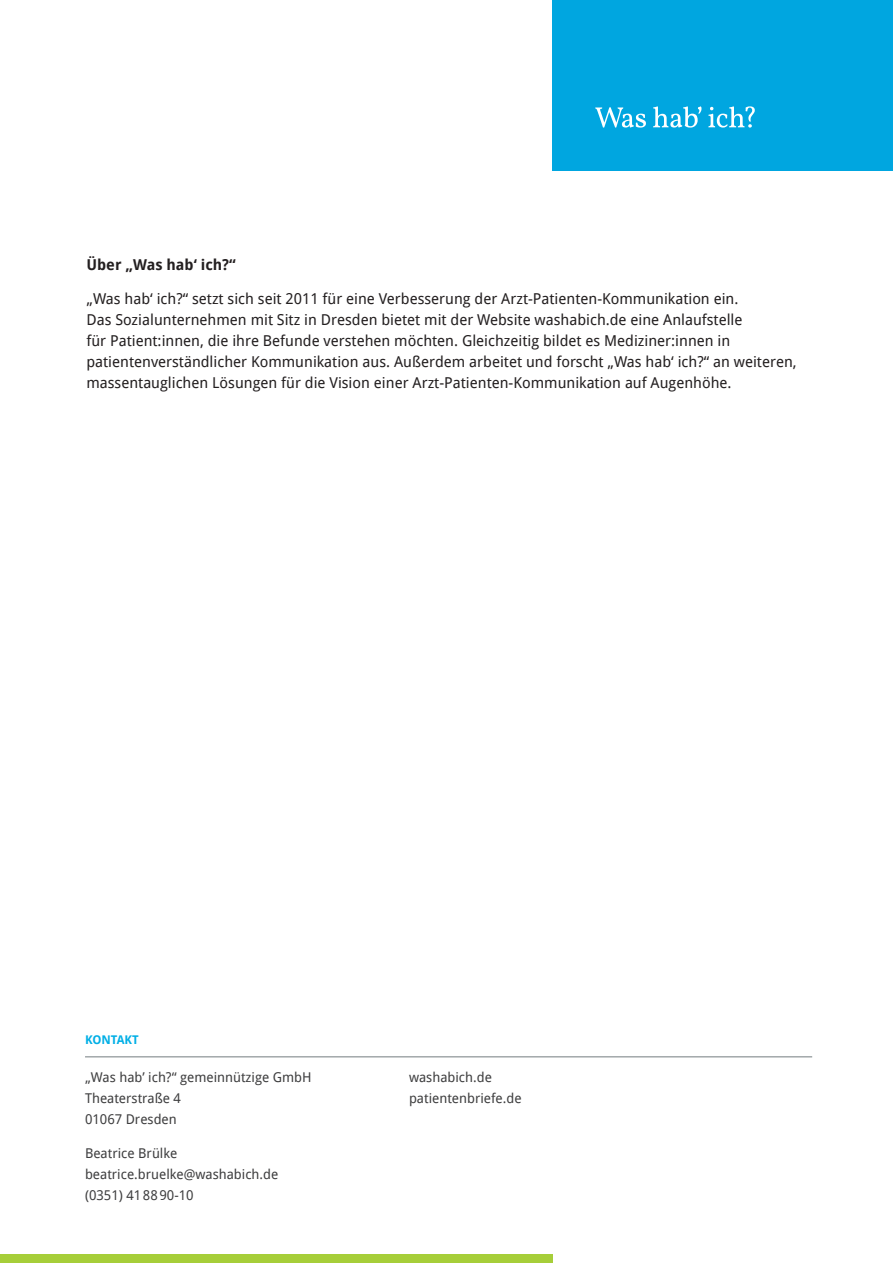
<style>
.page{position:relative;width:893px;height:1263px;background:#fff}
.page>*{position:absolute;margin:0;border:0;box-sizing:border-box;transform-origin:0 0}
.text{font:15px/21px "Droid Sans";color:#231f20}
.text-2{font:700 15px "Droid Sans";color:#231f20}
.Absatzformat_2{font:13.5px "Droid Sans";color:#3e3e3f}
.text-3{font:13.5px/21px "Droid Sans";color:#3e3e3f}
.Infoblock_Titel{font:700 12px "Droid Sans";color:#00afe6}
</style>
<div class="page">
<div style="left:553px;top:0;width:340px;height:170px;background:#00a6e0"></div>
<svg style="left:595px;top:106px;width:160px;height:22px"></svg>
<div style="left:0;top:1254px;width:553px;height:9px;background:#a6ce39"></div>
<hr style="left:85px;top:1056px;width:727px;height:1px;background:#a2a8aa">
<p class="text-2" style="left:86px;top:256px;width:151px">Über „Was hab‘ ich?“</p>
<p class="text" style="left:86px;top:288px;width:712px">„Was hab‘ ich?“ setzt sich seit 2011 für eine Verbesserung der Arzt-Patienten-Kommunikation ein.<br>Das Sozialunternehmen mit Sitz in Dresden bietet mit der Website washabich.de eine Anlaufstelle<br>für Patient:innen, die ihre Befunde verstehen möchten. Gleichzeitig bildet es Mediziner:innen in patientenverständlicher Kommunikation aus. Außerdem arbeitet und forscht „Was hab‘ ich?“ an weiteren, massentauglichen Lösungen für die Vision einer Arzt-Patienten-Kommunikation auf Augenhöhe.</p>
<p class="Infoblock_Titel" style="left:85px;top:1033px;width:55px">KONTAKT</p>
<p class="Absatzformat_2" style="left:85px;top:1069px;width:228px">„Was hab’ ich?“ gemeinnützige GmbH</p>
<p class="Absatzformat_2" style="left:409px;top:1069px;width:84px">washabich.de</p>
<p class="Absatzformat_2" style="left:85px;top:1090px;width:97px">Theaterstraße 4</p>
<p class="Absatzformat_2" style="left:409px;top:1090px;width:114px">patientenbriefe.de</p>
<p class="Absatzformat_2" style="left:85px;top:1111px;width:93px">01067 Dresden</p>
<p class="text-3" style="left:85px;top:1143px;width:195px">Beatrice Brülke beatrice.bruelke@washabich.de (0351) 418890-10</p>
</div>
